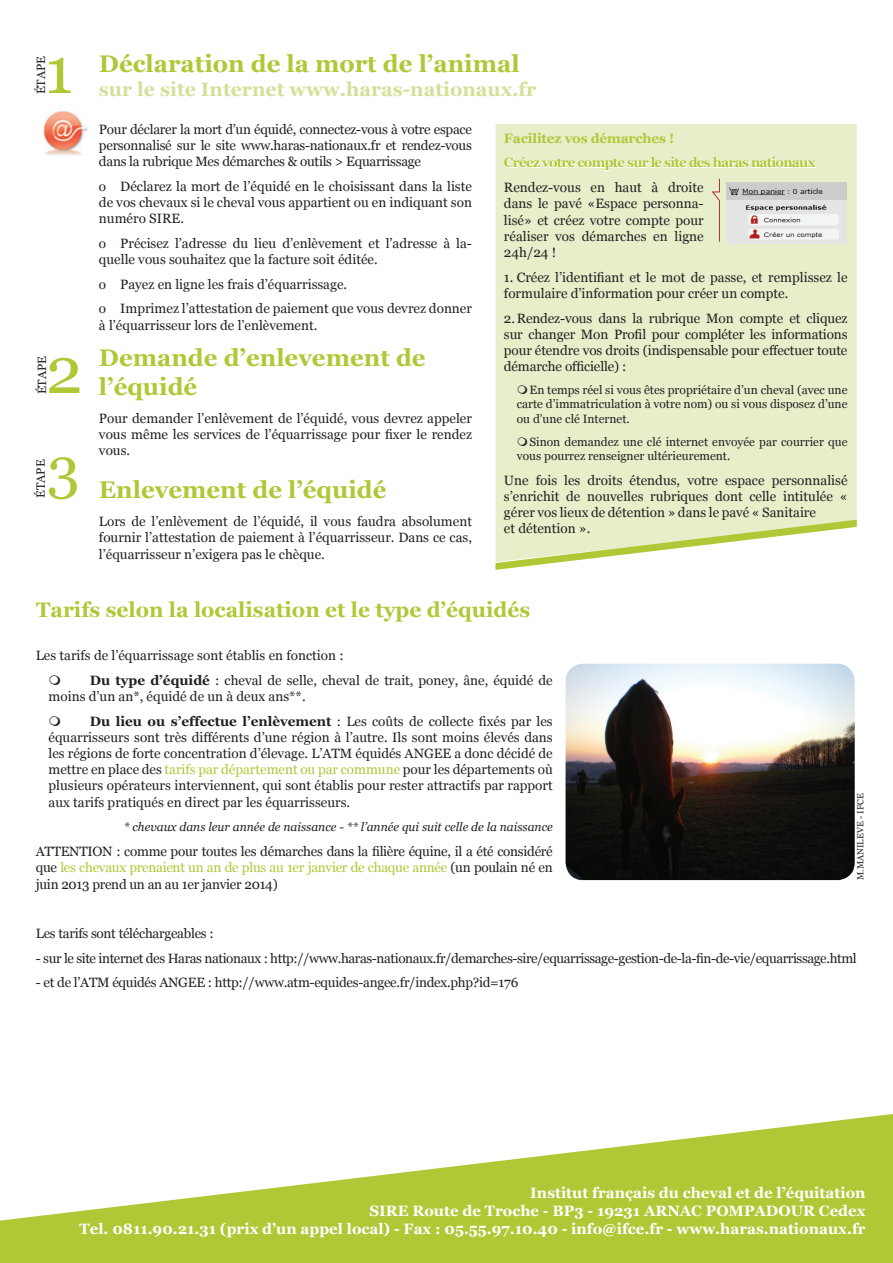
<style>
.page{position:relative;width:893px;height:1263px;background:#fff}
.page>*{position:absolute;margin:0;border:0;box-sizing:border-box;transform-origin:0 0}
.t1{font:65.4px "Georgia";color:#b0c836}
.t2{font:58.8px "Georgia";color:#b0c836}
.t3{font:700 24px "Georgia";color:#b0c836}
.t4{font:700 21px "Georgia";color:#b0c836}
.t5{font:700 19.5px "Georgia";color:#d4e098}
.t6{font:700 15px/18px "Georgia";color:#fff;text-align:right}
.t7{font:13.5px/16.2px "Georgia";color:#231f20;text-align:justify}
.t8{font:13.5px "Georgia";letter-spacing:-.03em;color:#231f20}
.t9{font:13.5px "Georgia";letter-spacing:-.02em;color:#231f20}
.t10{font:700 13.5px/24.8px "Georgia";letter-spacing:-.055em;color:#b0c836}
.t11{font:12px/14.4px "Georgia";color:#231f20;text-align:justify}
.t12{font:italic 12px "Georgia";color:#231f20}
.t13{font:9px "Georgia";color:#231f20}
.s1{font-weight:700}
.s2{color:#b0c836}
</style>
<div class="page">
<svg style="left:0;top:1114px;width:893px;height:149px;fill:#b0c836"></svg>
<div style="left:495px;top:124px;width:362px;height:396px;background:#e7eeca"></div>
<svg style="left:504px;top:157px;width:312px;height:14px"></svg>
<img style="left:727px;top:182px;width:119px;height:61px">
<svg style="left:711px;top:178px;width:9px;height:65px"></svg>
<svg style="left:495px;top:520px;width:362px;height:50px"></svg>
<img style="left:44px;top:112px;width:44px;height:43px">
<img style="left:566px;top:664px;width:289px;height:216px">
<svg style="left:518px;top:385px;width:9px;height:9px"></svg>
<svg style="left:518px;top:437px;width:9px;height:9px"></svg>
<p class="t11" style="left:34px;top:94px;width:40px;rotate:-90deg">ÉTAPE</p>
<h1 class="t1" style="left:45px;top:31px;width:30px">1</h1>
<p class="t11" style="left:35px;top:394px;width:40px;rotate:-90deg">ÉTAPE</p>
<h1 class="t1" style="left:46px;top:331px;width:38px">2</h1>
<p class="t11" style="left:34px;top:498px;width:40px;rotate:-90deg">ÉTAPE</p>
<h2 class="t2" style="left:47px;top:433px;width:34px">3</h2>
<h3 class="t3" style="left:99px;top:48px;width:422px">Déclaration de la mort de l’animal</h3>
<h3 class="t5" style="left:99px;top:76px;width:439px">sur le site Internet www.haras-nationaux.fr</h3>
<p class="t7" style="left:99px;top:121px;width:374px">Pour déclarer la mort d’un équidé, connectez-vous à votre espace personnalisé sur le site www.haras-nationaux.fr et rendez-vous dans la rubrique Mes démarches &amp; outils &gt; Equarrissage</p>
<p class="t7" style="left:99px;top:178px;width:374px">o Déclarez la mort de l’équidé en le choisissant dans la liste de vos chevaux si le cheval vous appartient ou en indiquant son numéro SIRE.</p>
<p class="t7" style="left:99px;top:235px;width:374px">o Précisez l’adresse du lieu d’enlèvement et l’adresse à la&shy;quelle vous souhaitez que la facture soit éditée.</p>
<p class="t7" style="left:99px;top:272px;width:375px;line-height:24.8px">o Payez en ligne les frais d’équarrissage.<br>o Imprimez l’attestation de paiement que vous devrez donner</p>
<p class="t7" style="left:99px;top:317px;width:220px">à l’équarrisseur lors de l’enlèvement.</p>
<p class="t10" style="left:504px;top:126px;width:313px">Facilitez vos démarches !<br>Créez votre compte sur le site des haras nationaux</p>
<p class="t7" style="left:504px;top:180px;width:201px">Rendez-vous en haut à droite dans le pavé «Espace personna&shy;lisé» et créez votre compte pour réaliser vos démarches en ligne 24h/24 !</p>
<p class="t7" style="left:504px;top:269px;width:345px">1. Créez l’identifiant et le mot de passe, et remplissez le formulaire d’information pour créer un compte.</p>
<p class="t7" style="left:504px;top:310px;width:345px">2.Rendez-vous dans la rubrique Mon compte et cliquez sur changer Mon Profil pour compléter les informations pour étendre vos droits (indispensable pour effectuer toute démarche officielle) :</p>
<p class="t11" style="left:517px;top:383px;width:332px;text-indent:13px">En temps réel si vous êtes propriétaire d’un cheval (avec une carte d’immatriculation à votre nom) ou si vous disposez d’une ou d’une clé Internet.</p>
<p class="t11" style="left:517px;top:435px;width:332px;text-indent:13px">Sinon demandez une clé internet envoyée par courrier que vous pourrez renseigner ultérieurement.</p>
<p class="t7" style="left:504px;top:472px;width:345px;text-align:left">Une fois les droits étendus, votre espace personnalisé s’enrichit de nouvelles rubriques dont celle intitulée « gérer vos lieux de détention » dans le pavé « Sanitaire<br>et détention ».</p>
<h3 class="t3" style="left:99px;top:342px;width:328px">Demande d’enlevement de</h3>
<h3 class="t3" style="left:99px;top:371px;width:100px">l’équidé</h3>
<p class="t7" style="left:99px;top:410px;width:374px">Pour demander l’enlèvement de l’équidé, vous devrez appeler vous même les services de l’équarrissage pour fixer le rendez vous.</p>
<h3 class="t3" style="left:99px;top:474px;width:289px">Enlevement de l’équidé</h3>
<p class="t7" style="left:99px;top:514px;width:374px">Lors de l’enlèvement de l’équidé, il vous faudra absolument fournir l’attestation de paiement à l’équarrisseur. Dans ce cas, l’équarrisseur n’exigera pas le chèque.</p>
<h3 class="t4" style="left:36px;top:597px;width:496px">Tarifs selon la localisation et le type d’équidés</h3>
<p class="t7" style="left:90px;top:643px;width:464px;line-height:24.8px;text-indent:-54px">Les tarifs de l’équarrissage sont établis en fonction :<br><span class="s1">Du type d’équidé</span> : cheval de selle, cheval de trait, poney, âne, équidé de</p>
<p class="t7" style="left:90px;top:684px;width:464px;line-height:24.8px;text-indent:-41px">moins d’un an*, équidé de un à deux ans**.<br><span class="s1">Du lieu ou s’effectue l’enlèvement</span> : Les coûts de collecte fixés par les</p>
<p class="t7" style="left:49px;top:729px;width:506px">équarrisseurs sont très différents d’une région à l’autre. Ils sont moins élevés dans les régions de forte concentration d’élevage. L’ATM équidés ANGEE a donc décidé de mettre en place des <span class="s2">tarifs par département ou par commune</span> pour les départements où plusieurs opérateurs interviennent, qui sont établis pour rester attractifs par rapport aux tarifs pratiqués en direct par les équarrisseurs.</p>
<p class="t12" style="left:124px;top:820px;width:430px">* chevaux dans leur année de naissance - ** l’année qui suit celle de la naissance</p>
<p class="t7" style="left:36px;top:844px;width:518px">ATTENTION : comme pour toutes les démarches dans la filière équine, il a été considéré que <span class="s2">les chevaux prenaient un an de plus au 1er janvier de chaque année</span> (un poulain né en juin 2013 prend un an au 1er janvier 2014)</p>
<p class="t9" style="left:36px;top:925px;width:179px">Les tarifs sont téléchargeables :</p>
<p class="t8" style="left:36px;top:950px;width:822px">- sur le site internet des Haras nationaux : http://www.haras-nationaux.fr/demarches-sire/equarrissage-gestion-de-la-fin-de-vie/equarrissage.html</p>
<p class="t9" style="left:36px;top:974px;width:484px">- et de l’ATM équidés ANGEE : http://www.atm-equides-angee.fr/index.php?id=176</p>
<p class="t13" style="left:855px;top:880px;width:89px;rotate:-90deg">M.MANILEVE - IFCE</p>
<p class="t6" style="left:80px;top:1183px;width:788px">Institut français du cheval et de l’équitation<br>SIRE Route de Troche - BP3 - 19231 ARNAC POMPADOUR Cedex<br>Tel. 0811.90.21.31 (prix d’un appel local) - Fax : 05.55.97.10.40 - info@ifce.fr - www.haras.nationaux.fr</p>
</div>
